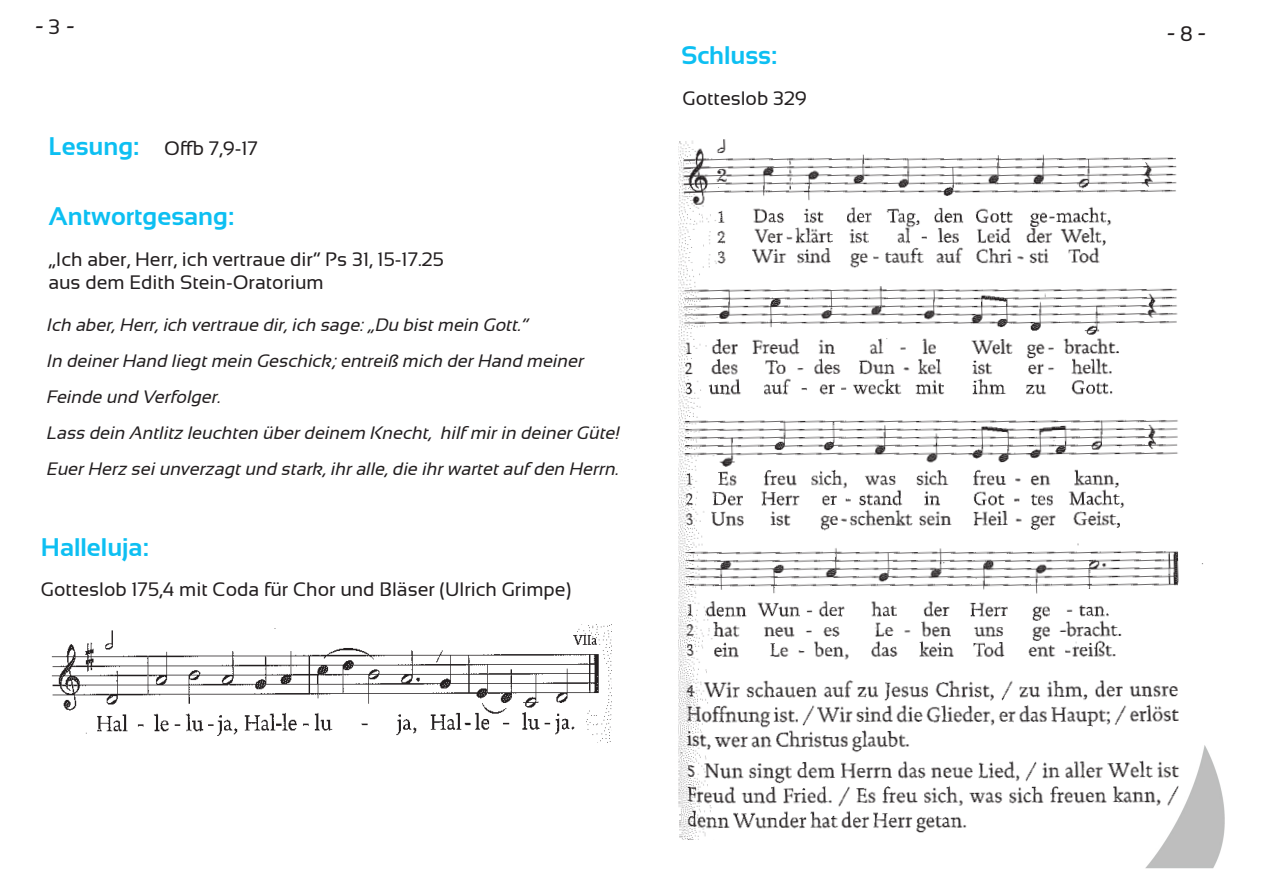
<style>
.page{position:relative;width:1263px;height:893px;background:#fff}
.page>*{position:absolute;margin:0;border:0;box-sizing:border-box;transform-origin:0 0}
.t1{font:700 25.5px "Sansation";color:#0dbff2}
.t2{font:700 25.5px "Minion Pro";color:#231f20}
.t3{font:21px "Sansation";color:#231f20}
.t4{font:19.5px/23.4px "Sansation";color:#231f20}
.t5{font:italic 18px/36px "Sansation";color:#231f20}
</style>
<div class="page">
<img style="left:1145px;top:761px;width:79px;height:108px">
<img style="left:51px;top:624px;width:561px;height:118px">
<img style="left:678px;top:139px;width:534px;height:701px">
<p class="t3" style="left:48px;top:15px;width:13px">3</p>
<p class="t3" style="left:1180px;top:22px;width:14px">8</p>
<h1 class="t2" style="left:35px;top:7px;width:41px">- -</h1>
<h1 class="t2" style="left:1167px;top:13px;width:41px">- -</h1>
<p class="t1" style="left:681px;top:41px;width:97px">Schluss:</p>
<p class="t1" style="left:48px;top:132px;width:92px">Lesung:</p>
<p class="t4" style="left:164px;top:136px;width:95px">Offb 7,9-17</p>
<p class="t1" style="left:48px;top:202px;width:187px">Antwortgesang:</p>
<p class="t4" style="left:48px;top:247px;width:397px">„Ich aber, Herr, ich vertraue dir“ Ps 31, 15-17.25 aus dem Edith Stein-Oratorium</p>
<p class="t5" style="left:46px;top:307px;width:487px">Ich aber,Herr,ich vertraue dir,ich sage:„Du bistmein Gott.“</p>
<p class="t5" style="left:46px;top:343px;width:543px">In deinerHand liegtmein Geschick;entreiß mich derHand meiner<br>Feinde und Verfolger.</p>
<p class="t5" style="left:46px;top:415px;width:579px">Lass dein Antlitz leuchten überdeinem Knecht, hilf mirin deinerGüte!</p>
<p class="t5" style="left:46px;top:451px;width:578px">EuerHerz seiunverzagtund stark,ihralle,die ihrwartetauf den Herrn.</p>
<p class="t1" style="left:41px;top:533px;width:109px">Halleluja:</p>
<p class="t4" style="left:41px;top:578px;width:532px">Gotteslob 175,4 mit Coda für Chor und Bläser (Ulrich Grimpe)</p>
<p class="t4" style="left:682px;top:86px;width:126px">Gotteslob 329</p>
</div>
